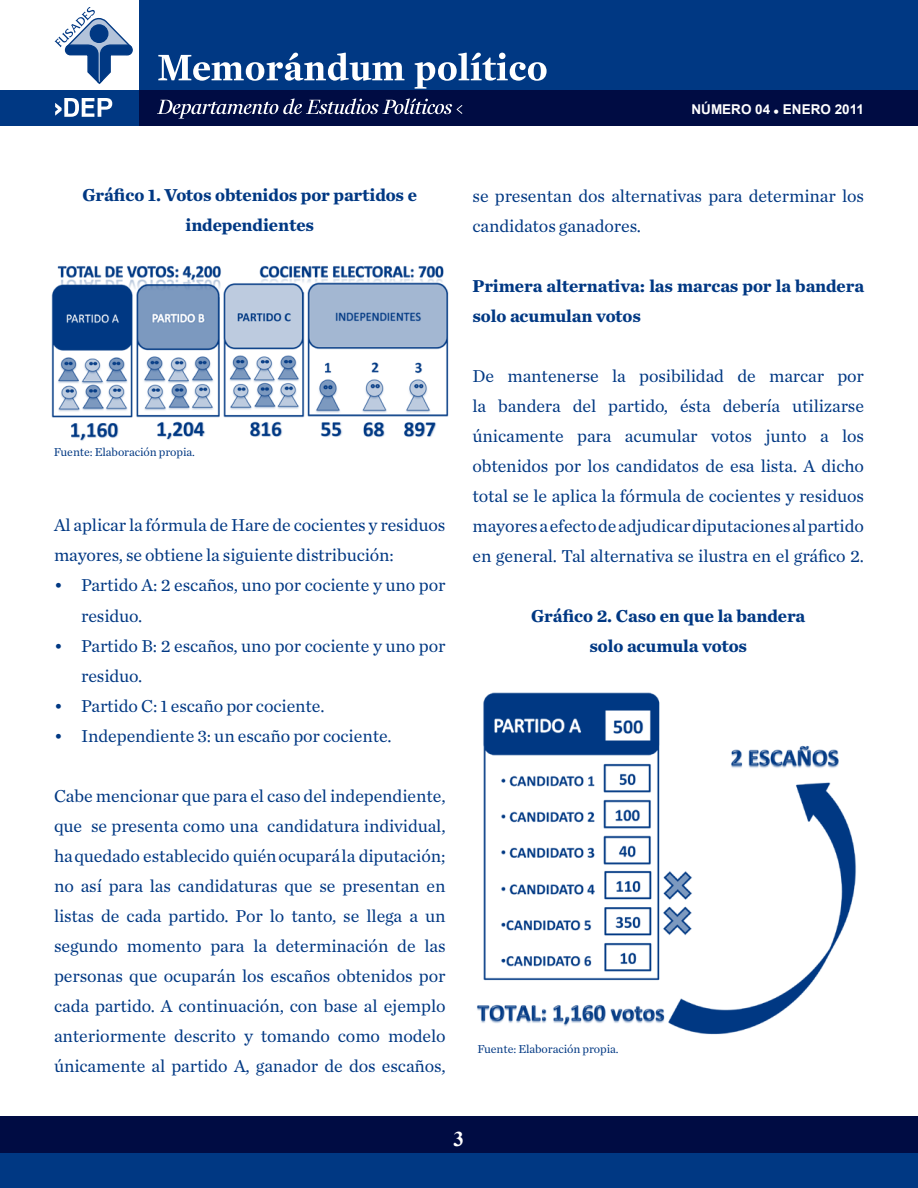
<style>
.page{position:relative;width:918px;height:1188px;background:#fff}
.page>*{position:absolute;margin:0;border:0;box-sizing:border-box;transform-origin:0 0}
.t1{font:700 21px "Times New Roman";color:#fff}
.t2{font:18px/30px "Chronicle Text G1";letter-spacing:-.005em;color:#003883}
.t3{font:700 18px/30px "Chronicle Text G1";letter-spacing:-.005em;color:#003883;text-align:center}
.t4{font:700 13.5px "Arial";color:#fff}
.t5{font:12px "Chronicle Text G1";letter-spacing:-.005em;color:#003883}
</style>
<div class="page">
<div style="left:0;top:1116px;width:918px;height:72px;background:#003883"></div>
<div style="left:0;top:1116px;width:918px;height:37px;background:#000c43"></div>
<div style="left:140px;top:0;width:778px;height:126px;background:#003883"></div>
<svg style="left:0;top:90px;width:918px;height:36px;fill:#000c43"></svg>
<svg style="left:55px;top:98px;width:57px;height:19px"></svg>
<svg style="left:158px;top:53px;width:389px;height:36px"></svg>
<svg style="left:157px;top:99px;width:305px;height:20px"></svg>
<svg style="left:54px;top:7px;width:79px;height:77px"></svg>
<img style="left:51px;top:265px;width:398px;height:176px">
<img style="left:477px;top:692px;width:379px;height:343px">
<svg style="left:774px;top:109px;width:4px;height:5px"></svg>
<p class="t4" style="left:692px;top:100px;width:174px">NÚMERO 04 ENERO 2011</p>
<p class="t3" style="left:82px;top:179px;width:336px">Gráfico 1. Votos obtenidos por partidos e independientes</p>
<p class="t5" style="left:54px;top:443px;width:143px">Fuente: Elaboración propia.</p>
<p class="t2" style="left:54px;top:509px;width:393px">Al aplicar la fórmula de Hare de cocientes y residuos mayores, se obtiene la siguiente distribución:</p>
<p class="t2" style="left:81px;top:570px;width:366px;text-indent:-27px">• Partido A: 2 escaños, uno por cociente y uno por residuo.</p>
<p class="t2" style="left:81px;top:630px;width:366px;text-indent:-27px">• Partido B: 2 escaños, uno por cociente y uno por residuo.</p>
<p class="t2" style="left:54px;top:690px;width:272px">• Partido C: 1 escaño por cociente.</p>
<p class="t2" style="left:54px;top:720px;width:339px">• Independiente 3: un escaño por cociente.</p>
<p class="t2" style="left:54px;top:780px;width:393px;text-align:justify">Cabe mencionar que para el caso del independiente, que se presenta como una candidatura individual, ha quedado establecido quién ocupará la diputación; no así para las candidaturas que se presentan en listas de cada partido. Por lo tanto, se llega a un segundo momento para la determinación de las personas que ocuparán los escaños obtenidos por cada partido. A continuación, con base al ejemplo anteriormente descrito y tomando como modelo únicamente al partido A, ganador de dos escaños,</p>
<p class="t2" style="left:473px;top:180px;width:393px">se presentan dos alternativas para determinar los candidatos ganadores.</p>
<p class="t3" style="left:473px;top:269px;width:393px;text-align:left">Primera alternativa: las marcas por la bandera solo acumulan votos</p>
<p class="t2" style="left:473px;top:360px;width:393px;text-align:justify">De mantenerse la posibilidad de marcar por la bandera del partido, ésta debería utilizarse únicamente para acumular votos junto a los obtenidos por los candidatos de esa lista. A dicho total se le aplica la fórmula de cocientes y residuos mayores a efecto de adjudicar diputaciones al partido en general. Tal alternativa se ilustra en el gráfico 2.</p>
<p class="t3" style="left:531px;top:599px;width:276px">Gráfico 2. Caso en que la bandera solo acumula votos</p>
<p class="t5" style="left:477px;top:1040px;width:143px">Fuente: Elaboración propia.</p>
<p class="t1" style="left:454px;top:1124px;width:12px">3</p>
</div>
